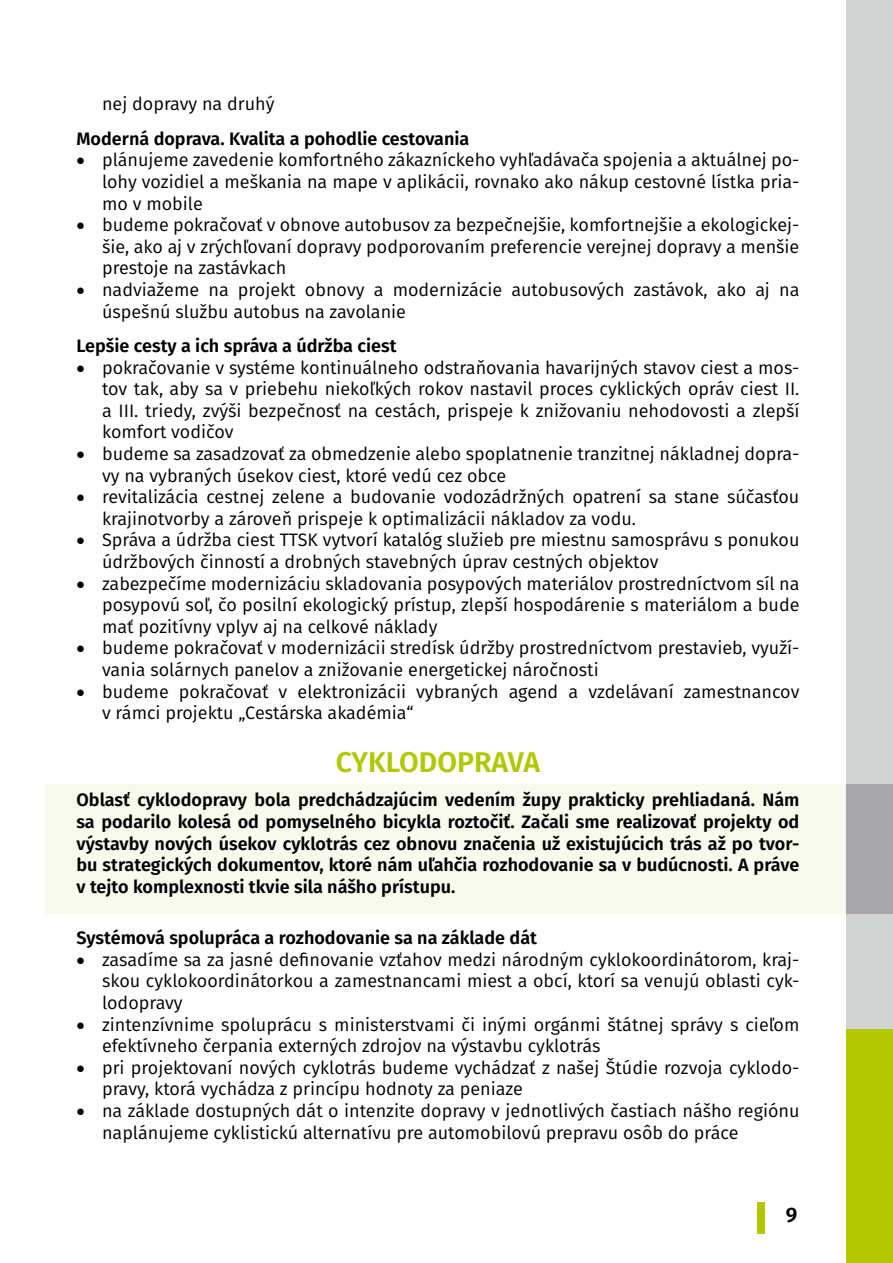
<style>
.page{position:relative;width:893px;height:1263px;background:#fff}
.page>*{position:absolute;margin:0;border:0;box-sizing:border-box;transform-origin:0 0}
.t1{font:600 28.5px "Fira Sans";color:#b1c800}
.t2{font:600 21px "Fira Sans";color:#000}
.t3{font:18px/21.6px "Fira Sans";color:#000}
.t4{font:600 18px/21.6px "Fira Sans";color:#000;text-align:justify}
</style>
<div class="page">
<div style="left:757px;top:1202px;width:7px;height:32px;background:#b1c800"></div>
<div style="left:45px;top:784px;width:848px;height:130px;background:#f8faed"></div>
<div style="left:846px;top:1029px;width:47px;height:234px;background:#b1c800"></div>
<div style="left:846px;top:0;width:47px;height:1029px;background:#d2d3d3"></div>
<div style="left:846px;top:784px;width:47px;height:130px;background:#a8a7aa"></div>
<p class="t3" style="left:102px;top:93px;width:174px">nej dopravy na druhý</p>
<p class="t4" style="left:77px;top:127px;width:394px">Moderná doprava. Kvalita a pohodlie cestovania</p>
<p class="t3" style="left:102px;top:149px;width:699px;text-align:justify;text-indent:-26px">• plánujeme zavedenie komfortného zákazníckeho vyhľadávača spojenia a aktuálnej po&shy;lohy vozidiel a meškania na mape v aplikácii, rovnako ako nákup cestovné lístka pria&shy;mo v mobile</p>
<p class="t3" style="left:102px;top:214px;width:699px;text-align:justify;text-indent:-26px">• budeme pokračovať v obnove autobusov za bezpečnejšie, komfortnejšie a ekologickej&shy;šie, ako aj v zrýchľovaní dopravy podporovaním preferencie verejnej dopravy a menšie prestoje na zastávkach</p>
<p class="t3" style="left:102px;top:278px;width:699px;text-indent:-26px">• nadviažeme na projekt obnovy a modernizácie autobusových zastávok, ako aj na úspešnú službu autobus na zavolanie</p>
<p class="t4" style="left:77px;top:334px;width:322px">Lepšie cesty a ich správa a údržba ciest</p>
<p class="t3" style="left:102px;top:356px;width:699px;text-align:justify;text-indent:-26px">• pokračovanie v systéme kontinuálneho odstraňovania havarijných stavov ciest a mos&shy;tov tak, aby sa v priebehu niekoľkých rokov nastavil proces cyklických opráv ciest II. a III. triedy, zvýši bezpečnosť na cestách, prispeje k znižovaniu nehodovosti a zlepší komfort vodičov</p>
<p class="t3" style="left:102px;top:442px;width:699px;text-indent:-26px">• budeme sa zasadzovať za obmedzenie alebo spoplatnenie tranzitnej nákladnej dopra&shy;vy na vybraných úsekov ciest, ktoré vedú cez obce</p>
<p class="t3" style="left:102px;top:486px;width:699px;text-indent:-26px">• revitalizácia cestnej zelene a budovanie vodozádržných opatrení sa stane súčasťou krajinotvorby a zároveň prispeje k optimalizácii nákladov za vodu.</p>
<p class="t3" style="left:102px;top:529px;width:699px;text-indent:-26px">• Správa a údržba ciest TTSK vytvorí katalóg služieb pre miestnu samosprávu s ponukou údržbových činností a drobných stavebných úprav cestných objektov</p>
<p class="t3" style="left:102px;top:572px;width:699px;text-align:justify;text-indent:-26px">• zabezpečíme modernizáciu skladovania posypových materiálov prostredníctvom síl na posypovú soľ, čo posilní ekologický prístup, zlepší hospodárenie s materiálom a bude mať pozitívny vplyv aj na celkové náklady</p>
<p class="t3" style="left:102px;top:637px;width:699px;text-indent:-26px">• budeme pokračovať v modernizácii stredísk údržby prostredníctvom prestavieb, využí&shy;vania solárnych panelov a znižovanie energetickej náročnosti</p>
<p class="t3" style="left:102px;top:680px;width:699px;text-indent:-26px">• budeme pokračovať v elektronizácii vybraných agend a vzdelávaní zamestnancov v rámci projektu „Cestárska akadémia“</p>
<h1 class="t1" style="left:336px;top:739px;width:206px">CYKLODOPRAVA</h1>
<p class="t4" style="left:77px;top:788px;width:724px">Oblasť cyklodopravy bola predchádzajúcim vedením župy prakticky prehliadaná. Nám sa podarilo kolesá od pomyselného bicykla roztočiť. Začali sme realizovať projekty od výstavby nových úsekov cyklotrás cez obnovu značenia už existujúcich trás až po tvor&shy;bu strategických dokumentov, ktoré nám uľahčia rozhodovanie sa v budúcnosti. A práve v tejto komplexnosti tkvie sila nášho prístupu.</p>
<p class="t4" style="left:77px;top:926px;width:462px">Systémová spolupráca a rozhodovanie sa na základe dát</p>
<p class="t3" style="left:102px;top:948px;width:699px;text-align:justify;text-indent:-26px">• zasadíme sa za jasné definovanie vzťahov medzi národným cyklokoordinátorom, kraj&shy;skou cyklokoordinátorkou a zamestnancami miest a obcí, ktorí sa venujú oblasti cyk&shy;lodopravy</p>
<p class="t3" style="left:102px;top:1013px;width:699px;text-indent:-26px">• zintenzívnime spoluprácu s ministerstvami či inými orgánmi štátnej správy s cieľom efektívneho čerpania externých zdrojov na výstavbu cyklotrás</p>
<p class="t3" style="left:102px;top:1056px;width:699px;text-indent:-26px">• pri projektovaní nových cyklotrás budeme vychádzať z našej Štúdie rozvoja cyklodo&shy;pravy, ktorá vychádza z princípu hodnoty za peniaze</p>
<p class="t3" style="left:102px;top:1099px;width:699px;text-indent:-26px">• na základe dostupných dát o intenzite dopravy v jednotlivých častiach nášho regiónu naplánujeme cyklistickú alternatívu pre automobilovú prepravu osôb do práce</p>
<p class="t2" style="left:786px;top:1197px;width:13px">9</p>
</div>
